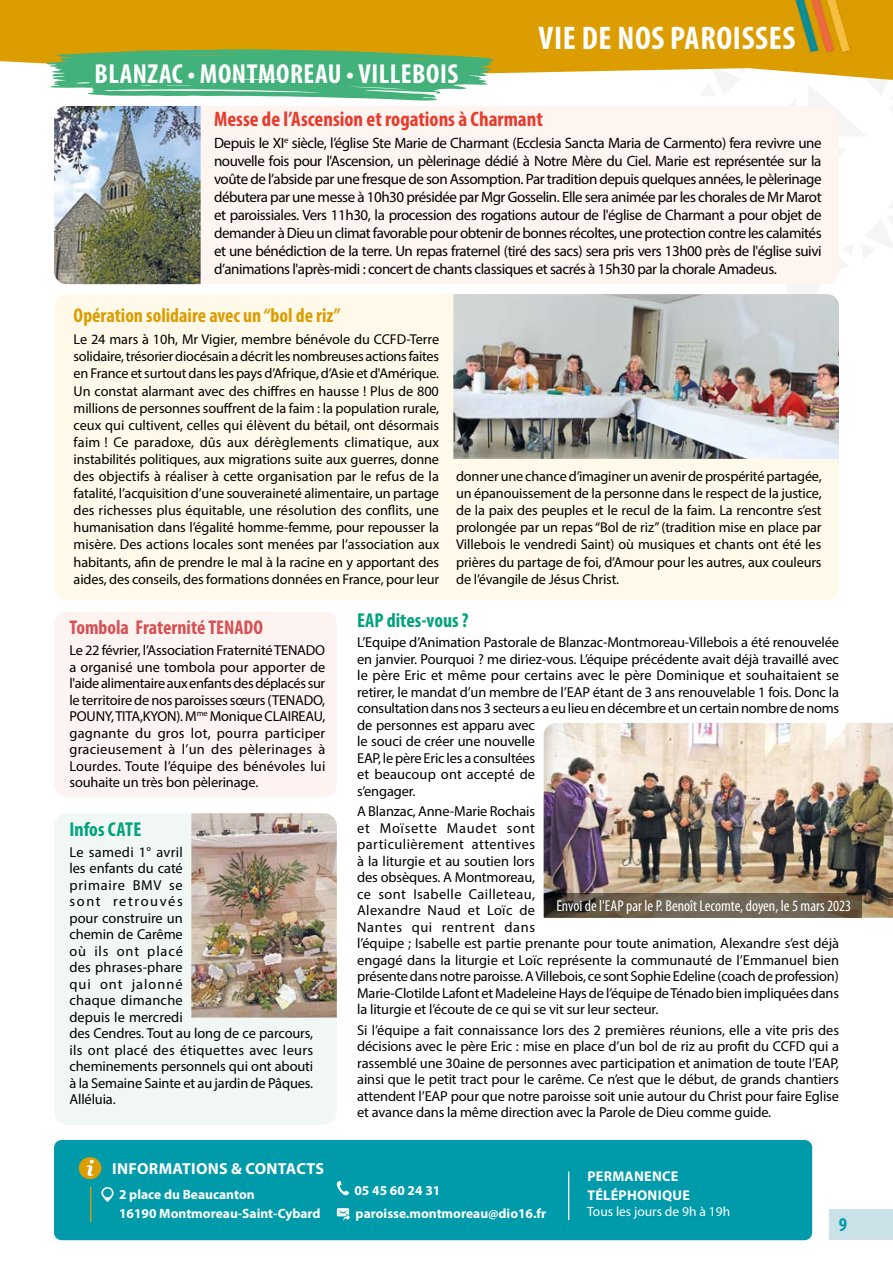
<style>
.page{position:relative;width:893px;height:1263px;background:#fff}
.page>*{position:absolute;margin:0;border:0;box-sizing:border-box;transform-origin:0 0}
.t1{font:700 condensed 32.85px "Myriad Pro";letter-spacing:.02em;color:#fff}
.t2{font:700 condensed 27.6px "Myriad Pro";letter-spacing:.02em;color:#fff}
.t3{font:700 condensed 21px "Myriad Pro";color:#e73b2d}
.t4{font:700 condensed 20.1px "Myriad Pro";color:#00a37c}
.t5{font:700 condensed 19.95px "Myriad Pro";color:#dc9d01}
.t6{font:700 condensed 19.95px "Myriad Pro";color:#d75054}
.t7{font:700 condensed 19.5px "Myriad Pro";color:#009baa}
.t8{font:700 16.05px "Myriad Pro";letter-spacing:.02em;color:#fff}
.t9{font:condensed 15.75px "Myriad Pro";color:#fff}
.t10{font:15px/18px "Myriad Pro";letter-spacing:-.03em;color:#000;text-align:justify}
.t11{font:14.4px/16.5px "Myriad Pro";letter-spacing:-.01em;color:#000}
.t12{font:14.25px/17.1px "Myriad Pro";letter-spacing:-.01em;color:#000;text-align:justify}
.t13{font:700 14.1px/18.9px "Myriad Pro";letter-spacing:.02em;color:#fff}
.t14{font:700 13.5px/18.9px "Myriad Pro";color:#fff}
.t15{font:13.5px "Myriad Pro";color:#fff}
</style>
<div class="page">
<div style="left:54px;top:1140px;width:758px;height:100px;background:#009baa;border-radius:8px"></div>
<div style="left:54px;top:106px;width:785px;height:178px;background:#fef4f0;border-radius:13px"></div>
<img style="left:54px;top:106px;width:147px;height:178px">
<div style="left:54px;top:813px;width:283px;height:312px;background:#f0f7f5;border-radius:13px"></div>
<div style="left:54px;top:294px;width:785px;height:306px;background:#fff9ea;border-radius:13px"></div>
<svg style="left:0;top:0;width:893px;height:80px;background:#dea414"></svg>
<img style="left:789px;top:0;width:65px;height:54px">
<div style="left:79px;top:1157px;width:22px;height:22px;background:#dc9d01;border-radius:50%"></div>
<svg style="left:86px;top:1160px;width:8px;height:16px"></svg>
<hr style="left:90px;top:1187px;width:1px;height:35px;background:#dc9d01">
<hr style="left:568px;top:1171px;width:1px;height:49px;background:#fff">
<svg style="left:101px;top:1187px;width:13px;height:15px"></svg>
<div style="left:103px;top:1188px;width:9px;height:9px;background:#009baa;border-radius:50%"></div>
<svg style="left:47px;top:49px;width:448px;height:52px;background:#6abb86"></svg>
<svg style="left:337px;top:1181px;width:12px;height:14px"></svg>
<svg style="left:337px;top:1208px;width:13px;height:13px"></svg>
<div style="left:829px;top:1210px;width:64px;height:30px;background:#c8e2e7"></div>
<img style="left:191px;top:813px;width:146px;height:204px">
<img style="left:544px;top:723px;width:349px;height:195px">
<img style="left:453px;top:294px;width:386px;height:165px">
<div style="left:54px;top:611px;width:283px;height:186px;background:#fdf3f0;border-radius:13px"></div>
<svg style="left:544px;top:893px;width:317px;height:25px;background:#635949"></svg>
<h2 class="t2" style="left:95px;top:57px;width:365px">BLANZAC • MONTMOREAU • VILLEBOIS</h2>
<h1 class="t1" style="left:539px;top:18px;width:258px">VIE DE NOS PAROISSES</h1>
<h3 class="t3" style="left:214px;top:106px;width:330px">Messe de l’Ascension et rogations à Charmant</h3>
<p class="t10" style="left:214px;top:134px;width:609px">Depuis le XI<sup>e</sup> siècle, l’église Ste Marie de Charmant (Ecclesia Sancta Maria de Carmento) fera revivre une nouvelle fois pour l'Ascension, un pèlerinage dédié à Notre Mère du Ciel. Marie est représentée sur la voûte de l’abside par une fresque de son Assomption. Par tradition depuis quelques années, le pèlerinage débutera par une messe à 10h30 présidée par Mgr Gosselin. Elle sera animée par les chorales de Mr Marot et paroissiales. Vers 11h30, la procession des rogations autour de l'église de Charmant a pour objet de demander à Dieu un climat favorable pour obtenir de bonnes récoltes, une protection contre les calamités et une bénédiction de la terre. Un repas fraternel (tiré des sacs) sera pris vers 13h00 près de l'église suivi d’animations l'après-midi : concert de chants classiques et sacrés à 15h30 par la chorale Amadeus.</p>
<h3 class="t5" style="left:74px;top:303px;width:269px">Opération solidaire avec un “bol de riz”</h3>
<p class="t12" style="left:74px;top:331px;width:367px">Le 24 mars à 10h, Mr Vigier, membre bénévole du CCFD-Terre solidaire, trésorier diocésain a décrit les nombreuses actions faites en France et surtout dans les pays d’Afrique, d’Asie et d'Amérique.<br>Un constat alarmant avec des chiffres en hausse ! Plus de 800 millions de personnes souffrent de la faim : la population rurale, ceux qui cultivent, celles qui élèvent du bétail, ont désormais faim ! Ce paradoxe, dûs aux dérèglements climatique, aux instabilités politiques, aux migrations suite aux guerres, donne des objectifs à réaliser à cette organisation par le refus de la fatalité, l’acquisition d’une souveraineté alimentaire, un partage des richesses plus équitable, une résolution des conflits, une humanisation dans l’égalité homme-femme, pour repousser la misère. Des actions locales sont menées par l’association aux habitants, afin de prendre le mal à la racine en y apportant des aides, des conseils, des formations données en France, pour leur</p>
<p class="t12" style="left:456px;top:467px;width:367px">donner une chance d’imaginer un avenir de prospérité partagée, un épanouissement de la personne dans le respect de la justice, de la paix des peuples et le recul de la faim. La rencontre s’est prolongée par un repas “Bol de riz” (tradition mise en place par Villebois le vendredi Saint) où musiques et chants ont été les prières du partage de foi, d’Amour pour les autres, aux couleurs de l’évangile de Jésus Christ.</p>
<h3 class="t6" style="left:69px;top:615px;width:195px">Tombola Fraternité TENADO</h3>
<p class="t11" style="left:69px;top:642px;width:257px;text-align:justify">Le 22 février, l’Association Fraternité TENADO a organisé une tombola pour apporter de l'aide alimentaire aux enfants des déplacés sur le territoire de nos paroisses sœurs (TENADO, POUNY, TITA,KYON). M<sup>me</sup> Monique CLAIREAU, gagnante du gros lot, pourra participer gracieusement à l’un des pèlerinages à Lourdes. Toute l’équipe des bénévoles lui souhaite un très bon pèlerinage.</p>
<h3 class="t4" style="left:69px;top:817px;width:74px">Infos CATE</h3>
<p class="t11" style="left:69px;top:843px;width:245px">Le samedi 1° avril<br>les enfants du caté<br>primaire BMV se<br>sont retrouvés<br>pour construire un<br>chemin de Carême<br>où ils ont placé<br>des phrases-phare<br>qui ont jalonné<br>chaque dimanche<br>depuis le mercredi<br>des Cendres. Tout au long de ce parcours, ils ont placé des étiquettes avec leurs cheminements personnels qui ont abouti à la Semaine Sainte et au jardin de Pâques.<br>Alléluia.</p>
<p class="t8" style="left:112px;top:1158px;width:213px">INFORMATIONS &amp; CONTACTS</p>
<p class="t14" style="left:119px;top:1184px;width:203px">2 place du Beaucanton<br>16190 Montmoreau-Saint-Cybard</p>
<h3 class="t4" style="left:357px;top:607px;width:113px">EAP dites-vous ?</h3>
<p class="t11" style="left:357px;top:634px;width:483px">L’Equipe d’Animation Pastorale de Blanzac-Montmoreau-Villebois a été renouvelée en janvier. Pourquoi ? me diriez-vous. L’équipe précédente avait déjà travaillé avec le père Eric et même pour certains avec le père Dominique et souhaitaient se retirer, le mandat d’un membre de l’EAP étant de 3 ans renouvelable 1 fois. Donc la consultation dans nos 3 secteurs a eu lieu en décembre et un certain nombre de noms de personnes est apparu avec<br>le souci de créer une nouvelle<br>EAP, le père Eric les a consultées<br>et beaucoup ont accepté de<br>s’engager.</p>
<p class="t11" style="left:357px;top:803px;width:483px">A Blanzac, Anne-Marie Rochais<br>et Moïsette Maudet sont<br>particulièrement attentives<br>à la liturgie et au soutien lors<br>des obsèques. A Montmoreau,<br>ce sont Isabelle Cailleteau,<br>Alexandre Naud et Loïc de<br>Nantes qui rentrent dans<br>l’équipe ; Isabelle est partie prenante pour toute animation, Alexandre s’est déjà engagé dans la liturgie et Loïc représente la communauté de l’Emmanuel bien présente dans notre paroisse. A Villebois, ce sont Sophie Edeline (coach de profession)<br>Marie-Clotilde Lafont et Madeleine Hays de l’équipe de Ténado bien impliquées dans la liturgie et l’écoute de ce qui se vit sur leur secteur.</p>
<p class="t11" style="left:357px;top:1021px;width:483px;text-align:justify">Si l’équipe a fait connaissance lors des 2 premières réunions, elle a vite pris des décisions avec le père Eric : mise en place d’un bol de riz au profit du CCFD qui a rassemblé une 30aine de personnes avec participation et animation de toute l’EAP, ainsi que le petit tract pour le carême. Ce n’est que le début, de grands chantiers attendent l’EAP pour que notre paroisse soit unie autour du Christ pour faire Eglise et avance dans la même direction avec la Parole de Dieu comme guide.</p>
<p class="t9" style="left:556px;top:896px;width:296px">Envoi de l'EAP par le P. Benoît Lecomte, doyen, le 5 mars 2023</p>
<p class="t14" style="left:354px;top:1179px;width:193px;line-height:22.8px">05 45 60 24 31 paroisse.montmoreau@dio16.fr</p>
<p class="t13" style="left:587px;top:1167px;width:104px">PERMANENCE<br>TÉLÉPHONIQUE</p>
<p class="t15" style="left:587px;top:1203px;width:144px">Tous les jours de 9h à 19h</p>
<h3 class="t7" style="left:839px;top:1212px;width:10px">9</h3>
</div>
